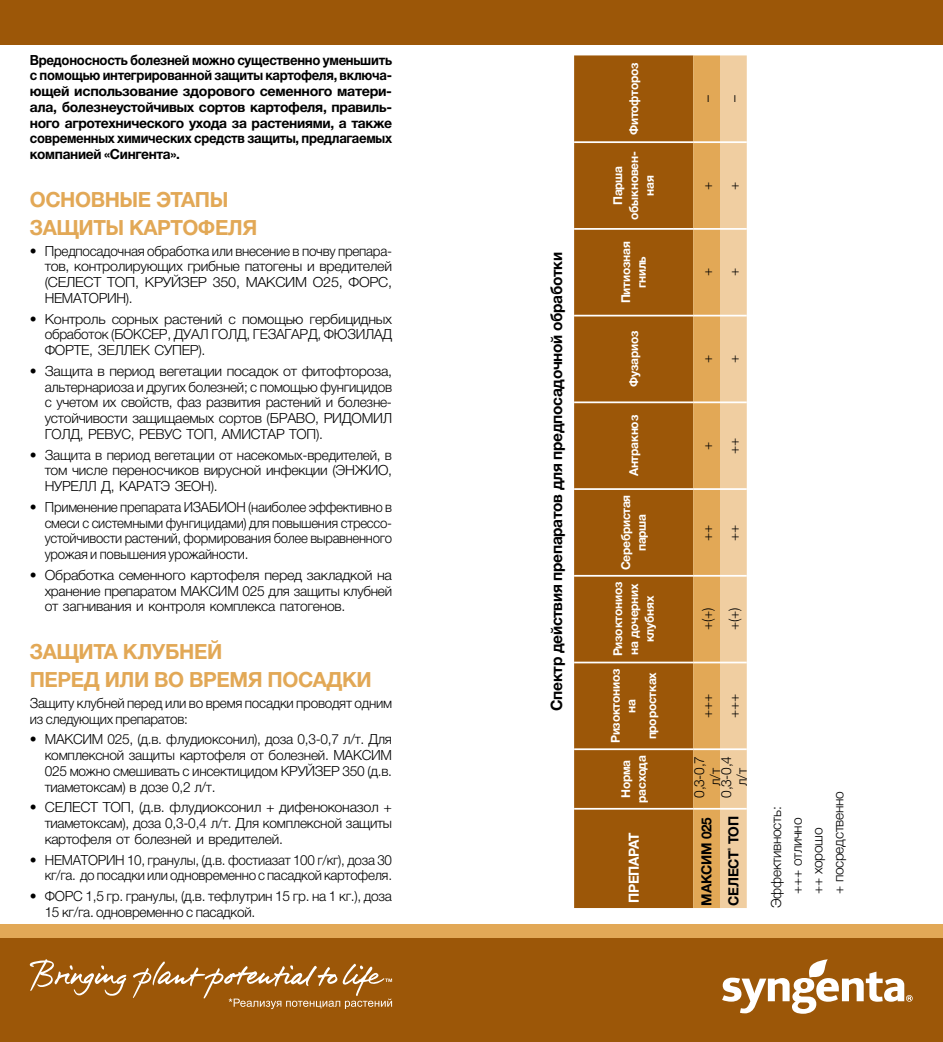
<style>
.page{position:relative;width:943px;height:1042px;background:#fff}
.page>*{position:absolute;margin:0;border:0;box-sizing:border-box;transform-origin:0 0}
.t1{font:700 21px/28px "Helvetica Neue Cyr";letter-spacing:-.02em;color:#e2a856}
.t2{font:700 15.75px "Helvetica Neue Cyr";letter-spacing:-.02em;color:#000}
.t3{font:300 14px/15.8px "Helvetica Neue Cyr";letter-spacing:-.02em;color:#000;text-align:justify}
.t4{font:700 14px/15.8px "Helvetica Neue Cyr";letter-spacing:-.02em;color:#000;text-align:justify;scale:.94 1}
.t5{font:700 14px "Helvetica Neue Cyr";letter-spacing:-.02em;color:#000}
.t6{font:700 14px "Helvetica Neue Cyr";letter-spacing:-.02em;color:#fff}
.t7{font:700 12.25px/15.8px "Helvetica Neue Cyr";letter-spacing:-.02em;color:#fff;text-align:center}
</style>
<div class="page">
<div style="left:0;top:0;width:943px;height:45px;background:#9c5708"></div>
<div style="left:0;top:938px;width:943px;height:104px;background:#9c5708"></div>
<div style="left:0;top:925px;width:943px;height:13px;background:#e2a856"></div>
<svg style="left:722px;top:959px;width:190px;height:55px"></svg>
<svg style="left:30px;top:959px;width:96px;height:37px"></svg>
<svg style="left:133px;top:961px;width:259px;height:48px"></svg>
<div style="left:574px;top:55px;width:119px;height:853px;background:#9c5708"></div>
<hr style="left:574px;top:808px;width:119px;height:1px;background:#fff">
<hr style="left:574px;top:748px;width:119px;height:2px;background:#fff">
<hr style="left:574px;top:661px;width:119px;height:2px;background:#fff">
<hr style="left:574px;top:575px;width:119px;height:2px;background:#fff">
<hr style="left:574px;top:488px;width:119px;height:2px;background:#fff">
<hr style="left:574px;top:401px;width:119px;height:2px;background:#fff">
<hr style="left:574px;top:315px;width:119px;height:1px;background:#fff">
<hr style="left:574px;top:228px;width:119px;height:2px;background:#fff">
<hr style="left:574px;top:141px;width:119px;height:2px;background:#fff">
<svg style="left:693px;top:55px;width:53px;height:853px;background:#e9bb7d"></svg>
<hr style="left:720px;top:228px;width:26px;height:2px;background:#fff">
<hr style="left:720px;top:141px;width:26px;height:2px;background:#fff">
<p class="t4" style="left:30px;top:52px;width:387px">Вредоносность болезней можно существенно уменьшить с помощью интегрированной защиты картофеля, включа&shy;ющей использование здорового семенного матери&shy;ала, болезнеустойчивых сортов картофеля, правиль&shy;ного агротехнического ухода за растениями, а также современных химических средств защиты, предлагаемых компанией «Сингента».</p>
<h1 class="t1" style="left:30px;top:186px;width:229px">ОСНОВНЫЕ ЭТАПЫ<br>ЗАЩИТЫ КАРТОФЕЛЯ</h1>
<p class="t3" style="left:45px;top:243px;width:349px;text-indent:-15px">• Предпосадочная обработка или внесение в почву препара&shy;тов, контролирующих грибные патогены и вредителей (СЕЛЕСТ ТОП, КРУЙЗЕР 350, МАКСИМ О25, ФОРС, НЕМАТОРИН).</p>
<p class="t3" style="left:45px;top:311px;width:349px;text-indent:-15px">• Контроль сорных растений с помощью гербицидных обработок (БОКСЕР, ДУАЛ ГОЛД, ГЕЗАГАРД, ФЮЗИЛАД ФОРТЕ, ЗЕЛЛЕК СУПЕР).</p>
<p class="t3" style="left:45px;top:363px;width:349px;text-indent:-15px">• Защита в период вегетации посадок от фитофтороза, альтернариоза и других болезней; с помощью фунгицидов с учетом их свойств, фаз развития растений и болезне&shy;устойчивости защищаемых сортов (БРАВО, РИДОМИЛ ГОЛД, РЕВУС, РЕВУС ТОП, АМИСТАР ТОП).</p>
<p class="t3" style="left:45px;top:447px;width:349px;text-indent:-15px">• Защита в период вегетации от насекомых-вредителей, в том числе переносчиков вирусной инфекции (ЭНЖИО, НУРЕЛЛ Д, КАРАТЭ ЗЕОН).</p>
<p class="t3" style="left:45px;top:499px;width:349px;text-indent:-15px">• Применение препарата ИЗАБИОН (наиболее эффективно в смеси с системными фунгицидами) для повышения стрессо&shy;устойчивости растений, формирования более выравненного урожая и повышения урожайности.</p>
<p class="t3" style="left:45px;top:567px;width:349px;text-indent:-15px">• Обработка семенного картофеля перед закладкой на хранение препаратом МАКСИМ 025 для защиты клубней от загнивания и контроля комплекса патогенов.</p>
<h1 class="t1" style="left:30px;top:638px;width:343px">ЗАЩИТА КЛУБНЕЙ<br>ПЕРЕД ИЛИ ВО ВРЕМЯ ПОСАДКИ</h1>
<p class="t3" style="left:30px;top:695px;width:364px">Защиту клубней перед или во время посадки проводят одним из следующих препаратов:</p>
<p class="t3" style="left:45px;top:731px;width:349px;text-indent:-15px">• МАКСИМ 025, (д.в. флудиоксонил), доза 0,3-0,7 л/т. Для комплексной защиты картофеля от болезней. МАКСИМ 025 можно смешивать с инсектицидом КРУЙЗЕР 350 (д.в. тиаметоксам) в дозе 0,2 л/т.</p>
<p class="t3" style="left:45px;top:799px;width:349px;text-indent:-15px">• СЕЛЕСТ ТОП, (д.в. флудиоксонил + дифеноконазол + тиаметоксам), доза 0,3-0,4 л/т. Для комплексной защиты картофеля от болезней и вредителей.</p>
<p class="t3" style="left:30px;top:852px;width:364px;text-align:right">• НЕМАТОРИН 10, гранулы, (д.в. фостиазат 100 г/кг), доза 30 кг/га. до посадки или одновременно с пасадкой картофеля.</p>
<p class="t3" style="left:45px;top:888px;width:349px;text-indent:-15px">• ФОРС 1,5 гр. гранулы, (д.в. тефлутрин 15 гр. на 1 кг.), доза<br>15 кг/га. одновременно с пасадкой.</p>
<p class="t2" style="left:548px;top:711px;width:460px;rotate:-90deg">Спектр действия препаратов для предпосадочной обработки</p>
<p class="t7" style="left:626px;top:135px;width:74px;rotate:-90deg">Фитофтороз</p>
<p class="t7" style="left:610px;top:220px;width:70px;rotate:-90deg">Парша обыкновен&shy;ная</p>
<p class="t7" style="left:618px;top:303px;width:63px;rotate:-90deg">Питиозная гниль</p>
<p class="t7" style="left:626px;top:387px;width:58px;rotate:-90deg">Фузариоз</p>
<p class="t7" style="left:626px;top:476px;width:63px;rotate:-90deg">Антракноз</p>
<p class="t7" style="left:618px;top:570px;width:77px;rotate:-90deg">Серебристая парша</p>
<p class="t7" style="left:610px;top:656px;width:76px;rotate:-90deg">Ризоктониоз на дочерних клубнях</p>
<p class="t7" style="left:607px;top:743px;width:76px;rotate:-90deg">Ризоктониоз на</p>
<p class="t7" style="left:644px;top:739px;width:69px;rotate:-90deg">проростках</p>
<p class="t7" style="left:618px;top:802px;width:49px;rotate:-90deg">Норма расхода</p>
<p class="t6" style="left:626px;top:903px;width:72px;rotate:-90deg">ПРЕПАРАТ</p>
<p class="t3" style="left:699px;top:102px;width:8px;rotate:-90deg">–</p>
<p class="t3" style="left:726px;top:102px;width:8px;rotate:-90deg">–</p>
<p class="t3" style="left:699px;top:190px;width:10px;rotate:-90deg">+</p>
<p class="t3" style="left:726px;top:190px;width:10px;rotate:-90deg">+</p>
<p class="t3" style="left:699px;top:276px;width:10px;rotate:-90deg">+</p>
<p class="t3" style="left:726px;top:276px;width:10px;rotate:-90deg">+</p>
<p class="t3" style="left:699px;top:363px;width:10px;rotate:-90deg">+</p>
<p class="t3" style="left:726px;top:363px;width:10px;rotate:-90deg">+</p>
<p class="t3" style="left:699px;top:450px;width:10px;rotate:-90deg">+</p>
<p class="t3" style="left:726px;top:454px;width:18px;rotate:-90deg">++</p>
<p class="t3" style="left:699px;top:540px;width:18px;rotate:-90deg">++</p>
<p class="t3" style="left:726px;top:540px;width:18px;rotate:-90deg">++</p>
<p class="t3" style="left:699px;top:630px;width:24px;rotate:-90deg">+(+)</p>
<p class="t3" style="left:726px;top:630px;width:24px;rotate:-90deg">+(+)</p>
<p class="t3" style="left:699px;top:718px;width:26px;rotate:-90deg">+++</p>
<p class="t3" style="left:726px;top:718px;width:26px;rotate:-90deg">+++</p>
<p class="t3" style="left:718px;top:798px;width:43px;text-align:center;rotate:-90deg">0,3-0,4 л/т</p>
<p class="t3" style="left:691px;top:798px;width:43px;text-align:center;rotate:-90deg">0,3-0,7 л/т</p>
<p class="t5" style="left:699px;top:905px;width:90px;rotate:-90deg">МАКСИМ 025</p>
<p class="t5" style="left:725px;top:905px;width:91px;rotate:-90deg">СЕЛЕСТ<sup>®</sup> ТОП</p>
<p class="t3" style="left:766px;top:894px;width:104px;line-height:20.7px;text-align:left;text-indent:-14px;rotate:-90deg">Эффективность: +++ отлично<br>++ хорошо<br>+ посредственно</p>
</div>
